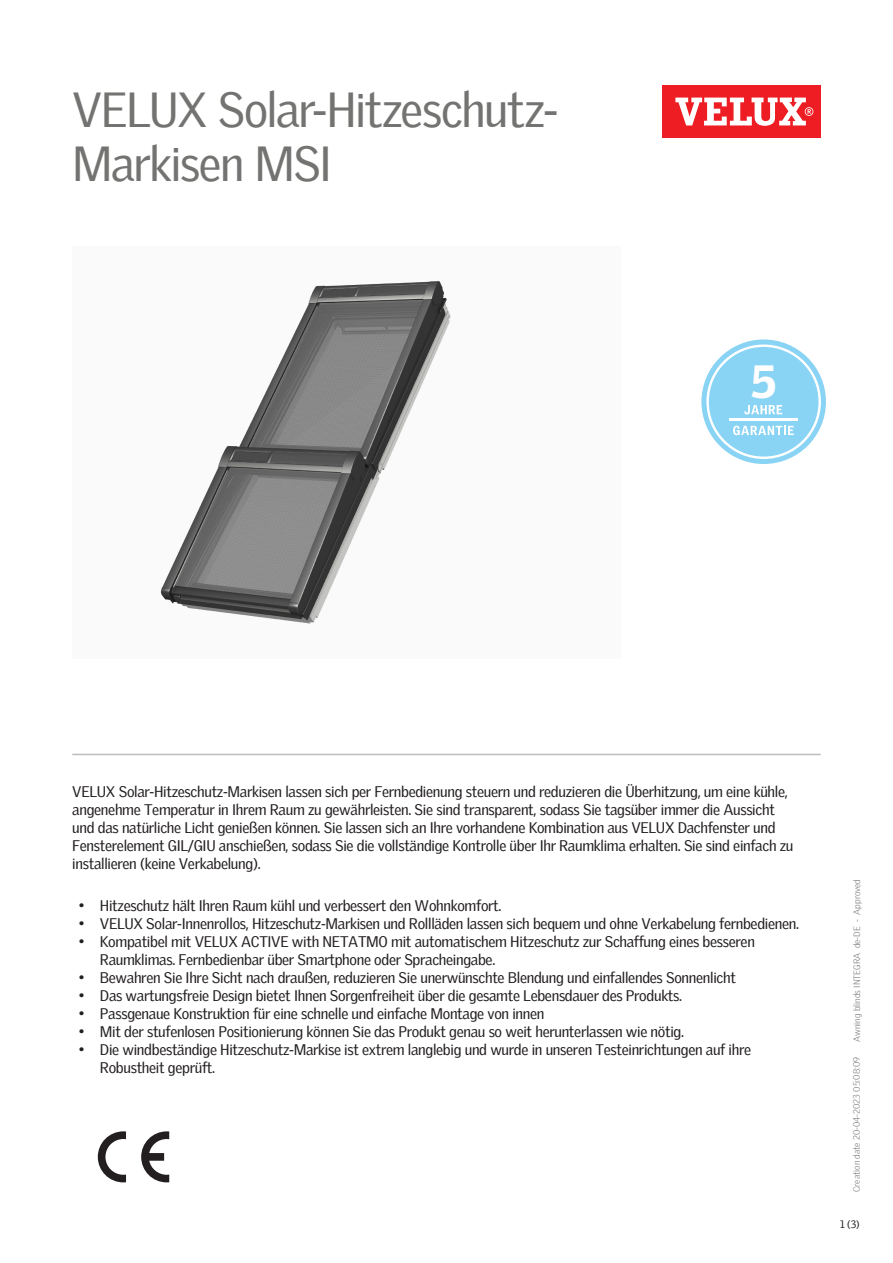
<style>
.page{position:relative;width:893px;height:1263px;background:#fff}
.page>*{position:absolute;margin:0;border:0;box-sizing:border-box;transform-origin:0 0}
.Headline{font:48px/54px "Velux Gothic";letter-spacing:-.03em;color:#737371}
.t1{font:900 45.3px "Velux Gothic";color:#fff}
.Body_Regular{font:15px/18px "Velux Gothic";letter-spacing:-.02em;color:#231f20}
.t2{font:10.5px "Velux Gothic";color:#231f20}
.t3{font:300 9px "Velux Gothic";color:#7c7e81}
</style>
<div class="page">
<div style="left:662px;top:85px;width:159px;height:53px;background:#ee1d23"></div>
<svg style="left:675px;top:98px;width:138px;height:28px"></svg>
<hr style="left:72px;top:754px;width:749px;height:1px;background:#bcbdbb">
<svg style="left:141px;top:1131px;width:28px;height:51px"></svg>
<svg style="left:98px;top:1131px;width:28px;height:51px"></svg>
<img style="left:160px;top:281px;width:291px;height:343px">
<svg style="left:701px;top:339px;width:125px;height:125px"></svg>
<p class="Headline" style="left:72px;top:79px;width:488px">VELUX Solar-Hitzeschutz-<br>Markisen MSI</p>
<p class="t1" style="left:751px;top:353px;width:27px">5</p>
<p class="Body_Regular" style="left:72px;top:781px;width:723px">VELUX Solar-Hitzeschutz-Markisen lassen sich per Fernbedienung steuern und reduzieren die Überhitzung, um eine kühle, angenehme Temperatur in Ihrem Raum zu gewährleisten. Sie sind transparent, sodass Sie tagsüber immer die Aussicht und das natürliche Licht genießen können. Sie lassen sich an Ihre vorhandene Kombination aus VELUX Dachfenster und Fensterelement GIL/GIU anschießen, sodass Sie die vollständige Kontrolle über Ihr Raumklima erhalten. Sie sind einfach zu installieren (keine Verkabelung).</p>
<p class="Body_Regular" style="left:79px;top:896px;width:424px">• Hitzeschutz hält Ihren Raum kühl und verbessert den Wohnkomfort.</p>
<p class="Body_Regular" style="left:79px;top:914px;width:722px">• VELUX Solar-Innenrollos, Hitzeschutz-Markisen und Rollläden lassen sich bequem und ohne Verkabelung fernbedienen.</p>
<p class="Body_Regular" style="left:100px;top:932px;width:656px;text-indent:-21px">• Kompatibel mit VELUX ACTIVE with NETATMO mit automatischem Hitzeschutz zur Schaffung eines besseren<br>Raumklimas. Fernbedienbar über Smartphone oder Spracheingabe.</p>
<p class="Body_Regular" style="left:79px;top:968px;width:659px">• Bewahren Sie Ihre Sicht nach draußen, reduzieren Sie unerwünschte Blendung und einfallendes Sonnenlicht</p>
<p class="Body_Regular" style="left:79px;top:986px;width:605px">• Das wartungsfreie Design bietet Ihnen Sorgenfreiheit über die gesamte Lebensdauer des Produkts.</p>
<p class="Body_Regular" style="left:79px;top:1004px;width:467px">• Passgenaue Konstruktion für eine schnelle und einfache Montage von innen</p>
<p class="Body_Regular" style="left:79px;top:1022px;width:607px">• Mit der stufenlosen Positionierung können Sie das Produkt genau so weit herunterlassen wie nötig.</p>
<p class="Body_Regular" style="left:100px;top:1040px;width:653px;text-indent:-21px">• Die windbeständige Hitzeschutz-Markise ist extrem langlebig und wurde in unseren Testeinrichtungen auf ihre<br>Robustheit geprüft.</p>
<p class="t3" style="left:850px;top:1042px;width:164px;rotate:-90deg">Awning blinds INTEGRA de-DE - Approved</p>
<p class="t3" style="left:850px;top:1192px;width:136px;rotate:-90deg">Creation date 20-04-2023 05:08:09</p>
<p class="t2" style="left:840px;top:1216px;width:21px">1 (3)</p>
</div>
